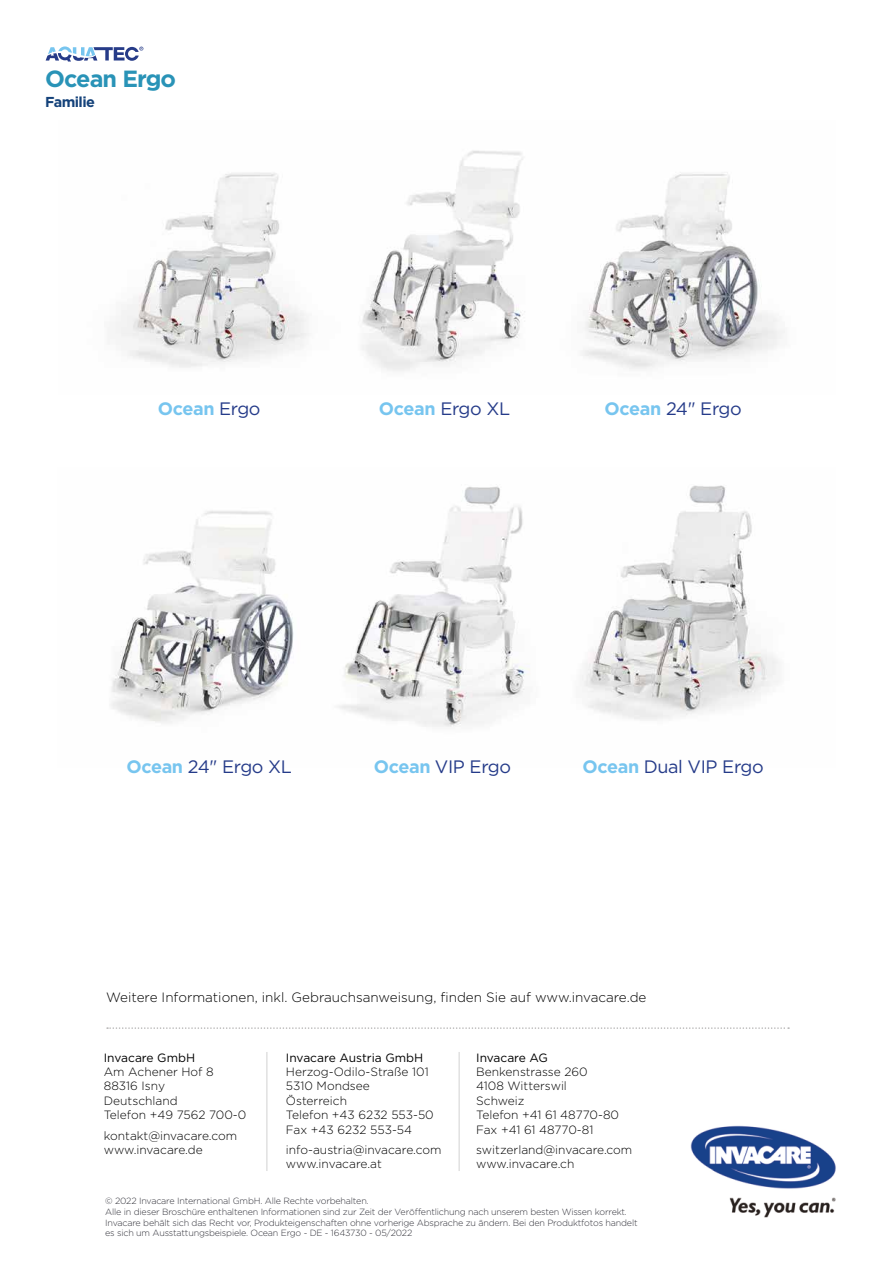
<style>
.page{position:relative;width:893px;height:1263px;background:#fff}
.page>*{position:absolute;margin:0;border:0;box-sizing:border-box;transform-origin:0 0}
.t1{font:700 23.4px "Gotham";letter-spacing:-.04em;color:#2993b7}
.t2{font:18px "Gotham";letter-spacing:-.02em;color:#253b89}
.t3{font:700 18px "Gotham";letter-spacing:-.02em;color:#77c5ef}
.t4{font:700 14.4px "Gotham";letter-spacing:-.04em;color:#14427a}
.t5{font:300 13.5px "Gotham";color:#000}
.t6{font:300 12px/14.4px "Gotham";color:#000}
.t7{font:12px "Gotham";color:#000}
.t8{font:300 9px/10.8px "Gotham";letter-spacing:-.02em;color:#35353d}
.s1{font-weight:400;color:#253b89}
.s2{font-weight:700;color:#77c5ef}
</style>
<div class="page">
<svg style="left:107px;top:1027px;width:682px;height:2px"></svg>
<hr style="left:266px;top:1052px;width:2px;height:119px;background:#e1e1e1">
<hr style="left:458px;top:1052px;width:2px;height:119px;background:#e1e1e1">
<svg style="left:46px;top:46px;width:97px;height:16px"></svg>
<img style="left:111px;top:485px;width:668px;height:242px">
<img style="left:115px;top:150px;width:670px;height:221px">
<img style="left:690px;top:1125px;width:146px;height:93px">
<h1 class="t1" style="left:45px;top:63px;width:132px">Ocean Ergo</h1>
<h3 class="t4" style="left:45px;top:92px;width:51px">Familie</h3>
<h2 class="t3" style="left:158px;top:397px;width:104px">Ocean <span class="s1">Ergo</span></h2>
<h2 class="t2" style="left:379px;top:399px;width:133px"><span class="s2">Ocean</span> Ergo XL</h2>
<h2 class="t2" style="left:605px;top:399px;width:139px"><span class="s2">Ocean</span> 24" Ergo</h2>
<h2 class="t2" style="left:126px;top:756px;width:167px"><span class="s2">Ocean</span> 24" Ergo XL</h2>
<h2 class="t2" style="left:374px;top:756px;width:139px"><span class="s2">Ocean</span> VIP Ergo</h2>
<h2 class="t2" style="left:583px;top:756px;width:183px"><span class="s2">Ocean</span> Dual VIP Ergo</h2>
<h3 class="t5" style="left:106px;top:989px;width:542px">Weitere Informationen, inkl. Gebrauchsanweisung, finden Sie auf www.invacare.de</h3>
<h3 class="t7" style="left:104px;top:1051px;width:93px">Invacare GmbH</h3>
<h3 class="t6" style="left:104px;top:1064px;width:144px">Am Achener Hof 8<br>88316 Isny<br>Deutschland<br>Telefon +49 7562 700-0</h3>
<h3 class="t6" style="left:104px;top:1128px;width:135px">kontakt@invacare.com www.invacare.de</h3>
<h3 class="t7" style="left:286px;top:1051px;width:139px">Invacare Austria GmbH</h3>
<h3 class="t6" style="left:286px;top:1064px;width:149px">Herzog-Odilo-Straße 101<br>5310 Mondsee<br>Österreich<br>Telefon +43 6232 553-50<br>Fax +43 6232 553-54</h3>
<h3 class="t6" style="left:286px;top:1142px;width:157px">info-austria@invacare.com www.invacare.at</h3>
<h3 class="t7" style="left:476px;top:1051px;width:73px">Invacare AG</h3>
<h3 class="t6" style="left:476px;top:1064px;width:144px">Benkenstrasse 260<br>4108 Witterswil<br>Schweiz<br>Telefon +41 61 48770-80<br>Fax +41 61 48770-81</h3>
<h3 class="t6" style="left:476px;top:1142px;width:158px">switzerland@invacare.com www.invacare.ch</h3>
<p class="t8" style="left:105px;top:1195px;width:534px">© 2022 Invacare International GmbH. Alle Rechte vorbehalten.<br>Alle in dieser Broschüre enthaltenen Informationen sind zur Zeit der Veröffentlichung nach unserem besten Wissen korrekt.<br>Invacare behält sich das Recht vor, Produkteigenschaften ohne vorherige Absprache zu ändern. Bei den Produktfotos handelt es sich um Ausstattungsbeispiele. Ocean Ergo - DE - 1643730 - 05/2022</p>
</div>
